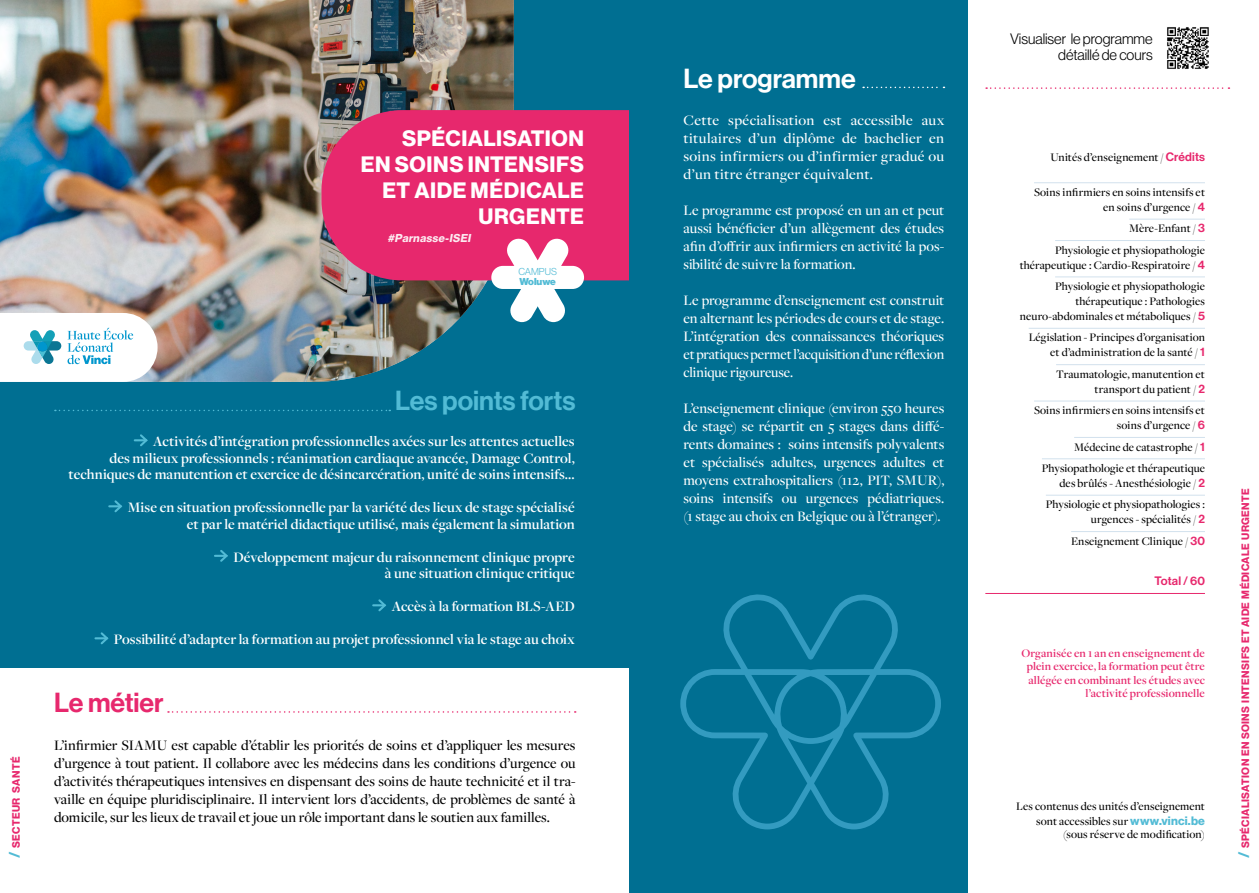
<style>
.page{position:relative;width:1259px;height:893px;background:#fff}
.page>*{position:absolute;margin:0;border:0;box-sizing:border-box;transform-origin:0 0}
.t1{font:27px "N Haas Grotesk DS Pro 65 Md";color:#52bbd5}
.t2{font:27px "N Haas Grotesk DS Pro 65 Md";color:#fff}
.t3{font:27px "N Haas Grotesk DS Pro 65 Md";letter-spacing:-.005em;color:#e7286d}
.t4{font:21.9px/26px "N Haas Grotesk DS Pro 75 Bd";letter-spacing:.03em;color:#fff;text-align:right}
.t5{font:500 15px/18px "Freight Disp Pro";letter-spacing:.005em;color:#fff;text-align:justify}
.t6{font:600 15px/16.5px "Freight Disp Pro";color:#fff;text-align:right}
.t7{font:500 15px/18px "Freight Disp Pro";color:#000;text-align:justify}
.t8{font:14.85px/15.9px "N Haas Grotesk DS Pro 45 Lt";letter-spacing:-.005em;color:#000;text-align:right}
.t9{font:500 12px/15px "Freight Disp Pro";letter-spacing:.005em;color:#000;text-align:right}
.t10{font:600 12px/13.5px "Freight Disp Pro";letter-spacing:.005em;color:#e7286d;text-align:right}
.t11{font:12px "N Haas Grotesk DS Pro 65 Md";letter-spacing:.01em;color:#e7286d}
.t12{font:italic 11.25px "N Haas Grotesk DS Pro 75 Bd";color:#fff}
.t13{font:10.5px "N Haas Grotesk DS Pro 75 Bd";letter-spacing:.03em;color:#e7286d}
.t14{font:9.9px "N Haas Grotesk DS Pro 45 Lt";color:#52bbd5}
.t15{font:9.9px "N Haas Grotesk DS Pro 95 Blk";color:#52bbd5}
.s1{font-size:15px;color:#52bbd5}
.s2{font-family:"N Haas Grotesk DS Pro 65 Md";font-weight:400;color:#e7286d}
.s3{font-family:"N Haas Grotesk DS Pro 75 Bd";font-weight:400;color:#52bbd5}
</style>
<div class="page">
<div style="left:0;top:0;width:630px;height:668px;background:#006f92"></div>
<img style="left:0;top:0;width:514px;height:382px">
<svg style="left:321px;top:110px;width:308px;height:170px;background:#e12e6e"></svg>
<svg style="left:491px;top:237px;width:93px;height:85px"></svg>
<svg style="left:168px;top:711px;width:408px;height:2px"></svg>
<svg style="left:55px;top:410px;width:335px;height:1px"></svg>
<svg style="left:135px;top:434px;width:13px;height:12px"></svg>
<svg style="left:109px;top:500px;width:13px;height:13px"></svg>
<svg style="left:215px;top:550px;width:13px;height:12px"></svg>
<svg style="left:373px;top:599px;width:13px;height:13px"></svg>
<svg style="left:95px;top:632px;width:14px;height:13px"></svg>
<div style="left:629px;top:0;width:338px;height:893px;background:#006f92"></div>
<svg style="left:863px;top:87px;width:81px;height:1px"></svg>
<hr style="left:1034px;top:182px;width:171px;height:1px;background:#d2e1ed">
<hr style="left:1129px;top:219px;width:76px;height:1px;background:#d2e1ed">
<hr style="left:1055px;top:240px;width:150px;height:1px;background:#d2e1ed">
<hr style="left:1055px;top:277px;width:150px;height:1px;background:#d2e1ed">
<hr style="left:1028px;top:328px;width:177px;height:1px;background:#d2e1ed">
<hr style="left:1056px;top:364px;width:149px;height:1px;background:#d2e1ed">
<hr style="left:1034px;top:401px;width:171px;height:1px;background:#d2e1ed">
<hr style="left:1074px;top:437px;width:131px;height:1px;background:#d2e1ed">
<hr style="left:1042px;top:458px;width:163px;height:1px;background:#d2e1ed">
<hr style="left:1046px;top:495px;width:159px;height:1px;background:#d2e1ed">
<hr style="left:1071px;top:531px;width:134px;height:1px;background:#d2e1ed">
<hr style="left:985px;top:593px;width:220px;height:1px;background:#e7286d">
<img style="left:1167px;top:27px;width:42px;height:42px">
<svg style="left:986px;top:87px;width:243px;height:2px"></svg>
<svg style="left:680px;top:594px;width:261px;height:236px"></svg>
<svg style="left:0;top:313px;width:158px;height:69px;background:#e2f0f4"></svg>
<h2 class="t4" style="left:361px;top:126px;width:224px">SPÉCIALISATION<br>EN SOINS INTENSIFS<br>ET AIDE MÉDICALE<br>URGENTE</h2>
<p class="t12" style="left:387px;top:232px;width:87px">#Parnasse-ISEI</p>
<p class="t14" style="left:518px;top:266px;width:40px">CAMPUS</p>
<p class="t15" style="left:519px;top:275px;width:38px">Woluwe</p>
<p class="t13" style="left:10px;top:858px;width:102px;rotate:-90deg"><span class="s1">/</span> SECTEUR SANTÉ</p>
<h1 class="t1" style="left:395px;top:385px;width:182px">Les points forts</h1>
<p class="t6" style="left:69px;top:433px;width:507px">Activités d’intégration professionnelles axées sur les attentes actuelles<br>des milieux professionnels : réanimation cardiaque avancée, Damage Control, techniques de manutention et exercice de désincarcération, unité de soins intensifs...</p>
<p class="t6" style="left:128px;top:499px;width:448px">Mise en situation professionnelle par la variété des lieux de stage spécialisé et par le matériel didactique utilisé, mais également la simulation</p>
<p class="t6" style="left:233px;top:548px;width:343px">Développement majeur du raisonnement clinique propre à une situation clinique critique</p>
<p class="t6" style="left:392px;top:598px;width:184px">Accès à la formation BLS-AED</p>
<p class="t6" style="left:114px;top:631px;width:462px">Possibilité d’adapter la formation au projet professionnel via le stage au choix</p>
<h1 class="t3" style="left:54px;top:687px;width:111px">Le métier</h1>
<p class="t7" style="left:54px;top:736px;width:523px">L’infirmier SIAMU est capable d’établir les priorités de soins et d’appliquer les mesures d’urgence à tout patient. Il collabore avec les médecins dans les conditions d’urgence ou d’activités thérapeutiques intensives en dispensant des soins de haute technicité et il tra&shy;vaille en équipe pluridisciplinaire. Il intervient lors d’accidents, de problèmes de santé à domicile, sur les lieux de travail et joue un rôle important dans le soutien aux familles.</p>
<h1 class="t2" style="left:683px;top:63px;width:174px">Le programme</h1>
<p class="t5" style="left:683px;top:110px;width:262px">Cette spécialisation est accessible aux titulaires d’un diplôme de bachelier en soins infirmiers ou d’infirmier gradué ou d’un titre étranger équivalent.</p>
<p class="t5" style="left:683px;top:200px;width:262px">Le programme est proposé en un an et peut aussi bénéficier d’un allègement des études afin d’offrir aux infirmiers en activité la pos&shy;sibilité de suivre la formation.</p>
<p class="t5" style="left:683px;top:290px;width:262px">Le programme d’enseignement est construit en alternant les périodes de cours et de stage.<br>L’intégration des connaissances théoriques et pratiques permet l’acquisition d’une réflexion clinique rigoureuse.</p>
<p class="t5" style="left:683px;top:398px;width:262px">L’enseignement clinique (environ 550 heures de stage) se répartit en 5 stages dans diffé&shy;rents domaines : soins intensifs polyvalents et spécialisés adultes, urgences adultes et moyens extrahospitaliers (112, PIT, SMUR), soins intensifs ou urgences pédiatriques. (1 stage au choix en Belgique ou à l’étranger).</p>
<p class="t8" style="left:1010px;top:31px;width:144px">Visualiser le programme détaillé de cours</p>
<p class="t9" style="left:1050px;top:149px;width:156px">Unités d’enseignement / <span class="s2">Crédits</span></p>
<p class="t9" style="left:1034px;top:184px;width:172px">Soins infirmiers en soins intensifs et en soins d’urgence / <span class="s2">4</span></p>
<p class="t9" style="left:1055px;top:217px;width:151px;line-height:21.5px">Mère-Enfant / <span class="s2">3<br></span>Physiologie et physiopathologie</p>
<p class="t9" style="left:1019px;top:254px;width:187px;line-height:21.3px">thérapeutique : Cardio-Respiratoire / <span class="s2">4<br></span>Physiologie et physiopathologie</p>
<p class="t9" style="left:1020px;top:293px;width:186px">thérapeutique : Pathologies neuro-abdominales et métaboliques / <span class="s2">5</span></p>
<p class="t9" style="left:1028px;top:330px;width:178px">Législation - Principes d’organisation et d’administration de la santé / <span class="s2">1</span></p>
<p class="t9" style="left:1056px;top:366px;width:150px">Traumatologie, manutention et transport du patient / <span class="s2">2</span></p>
<p class="t9" style="left:1034px;top:402px;width:172px">Soins infirmiers en soins intensifs et soins d’urgence / <span class="s2">6</span></p>
<p class="t9" style="left:1042px;top:436px;width:164px;line-height:21.3px">Médecine de catastrophe / <span class="s2">1<br></span>Physiopathologie et thérapeutique</p>
<p class="t9" style="left:1046px;top:472px;width:161px;line-height:21.5px">des brûlés - Anesthésiologie / <span class="s2">2<br></span>Physiologie et physiopathologies :</p>
<p class="t9" style="left:1071px;top:508px;width:135px;line-height:21.5px">urgences - spécialités / <span class="s2">2<br></span>Enseignement Clinique / <span class="s2">30</span></p>
<p class="t11" style="left:1154px;top:574px;width:52px">Total / 60</p>
<p class="t10" style="left:1021px;top:646px;width:185px">Organisée en 1 an en enseignement de plein exercice, la formation peut être allégée en combinant les études avec l’activité professionnelle</p>
<p class="t9" style="left:1016px;top:798px;width:190px">Les contenus des unités d’enseignement sont accessibles sur <span class="s3">www.vinci.be</span></p>
<p class="t9" style="left:1063px;top:827px;width:143px">(sous réserve de modification)</p>
<p class="t13" style="left:1239px;top:858px;width:370px;rotate:-90deg"><span class="s1">/</span> SPÉCIALISATION EN SOINS INTENSIFS ET AIDE MÉDICALE URGENTE</p>
</div>
